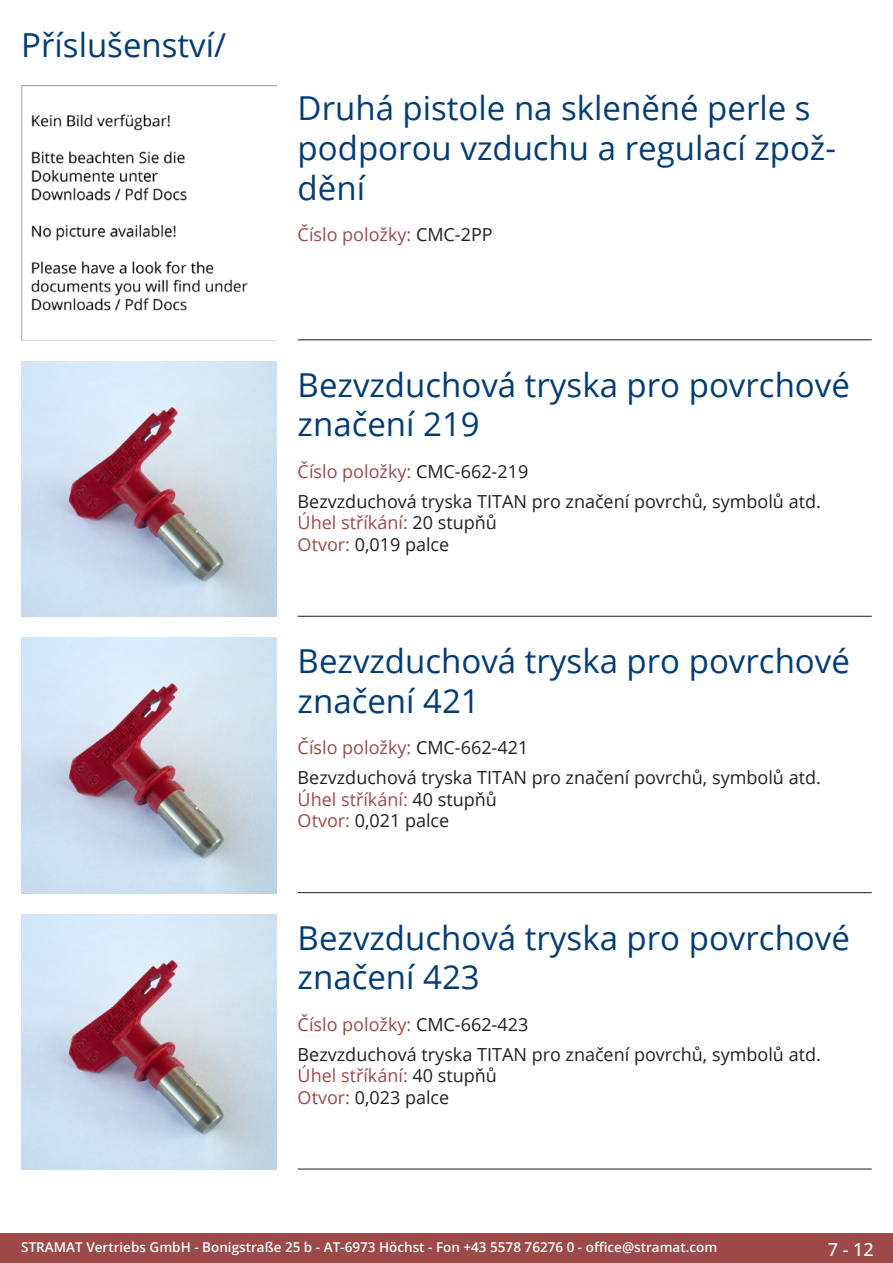
<style>
.page{position:relative;width:893px;height:1263px;background:#fff}
.page>*{position:absolute;margin:0;border:0;box-sizing:border-box;transform-origin:0 0}
.Produkttitel{font:33px/39.6px "Open Sans";color:#003d78}
.RastTitel{font:33px "Open Sans";color:#003d78}
.Beschreibung_Text{font:18px/21.6px "Open Sans";color:#231f20}
.TechDaten_Überschrif{font:18px "Open Sans";color:#9c4948}
.t1{font:500 18px "Open Sans";color:#fff}
.t2{font:600 13.5px "Open Sans";color:#fff}
.s1{color:#231f20}
.s2{color:#9c4948}
</style>
<div class="page">
<div style="left:0;top:1233px;width:893px;height:30px;background:#9c4948"></div>
<hr style="left:298px;top:340px;width:574px;height:1px;background:#201d08">
<hr style="left:298px;top:616px;width:574px;height:1px;background:#201d08">
<hr style="left:298px;top:892px;width:574px;height:1px;background:#201d08">
<hr style="left:298px;top:1169px;width:574px;height:1px;background:#201d08">
<img style="left:21px;top:85px;width:255px;height:255px">
<img style="left:21px;top:361px;width:255px;height:256px">
<img style="left:21px;top:638px;width:255px;height:255px">
<img style="left:21px;top:914px;width:255px;height:255px">
<p class="RastTitel" style="left:21px;top:22px;width:206px">Příslušenství/</p>
<p class="Produkttitel" style="left:298px;top:88px;width:537px">Druhá pistole na skleněné perle s podporou vzduchu a regulací zpož&shy;dění</p>
<p class="TechDaten_Überschrif" style="left:298px;top:222px;width:197px">Číslo položky: <span class="s1">CMC-2PP</span></p>
<p class="Produkttitel" style="left:298px;top:364px;width:554px">Bezvzduchová tryska pro povrchové značení 219</p>
<p class="TechDaten_Überschrif" style="left:298px;top:459px;width:232px">Číslo položky: <span class="s1">CMC-662-219</span></p>
<p class="Beschreibung_Text" style="left:298px;top:490px;width:525px">Bezvzduchová tryska TITAN pro značení povrchů, symbolů atd.<br><span class="s2">Úhel stříkání:</span> 20 stupňů<br><span class="s2">Otvor:</span> 0,019 palce</p>
<p class="Produkttitel" style="left:298px;top:640px;width:554px">Bezvzduchová tryska pro povrchové značení 421</p>
<p class="TechDaten_Überschrif" style="left:298px;top:735px;width:232px">Číslo položky: <span class="s1">CMC-662-421</span></p>
<p class="Beschreibung_Text" style="left:298px;top:766px;width:525px">Bezvzduchová tryska TITAN pro značení povrchů, symbolů atd.<br><span class="s2">Úhel stříkání:</span> 40 stupňů<br><span class="s2">Otvor:</span> 0,021 palce</p>
<p class="Produkttitel" style="left:298px;top:917px;width:554px">Bezvzduchová tryska pro povrchové značení 423</p>
<p class="TechDaten_Überschrif" style="left:298px;top:1012px;width:232px">Číslo položky: <span class="s1">CMC-662-423</span></p>
<p class="Beschreibung_Text" style="left:298px;top:1043px;width:525px">Bezvzduchová tryska TITAN pro značení povrchů, symbolů atd.<br><span class="s2">Úhel stříkání:</span> 40 stupňů<br><span class="s2">Otvor:</span> 0,023 palce</p>
<p class="t2" style="left:21px;top:1238px;width:698px">STRAMAT Vertriebs GmbH - Bonigstraße 25 b - AT-6973 Höchst - Fon +43 5578 76276 0 - office@stramat.com</p>
<p class="t1" style="left:828px;top:1237px;width:48px">7 - 12</p>
</div>
